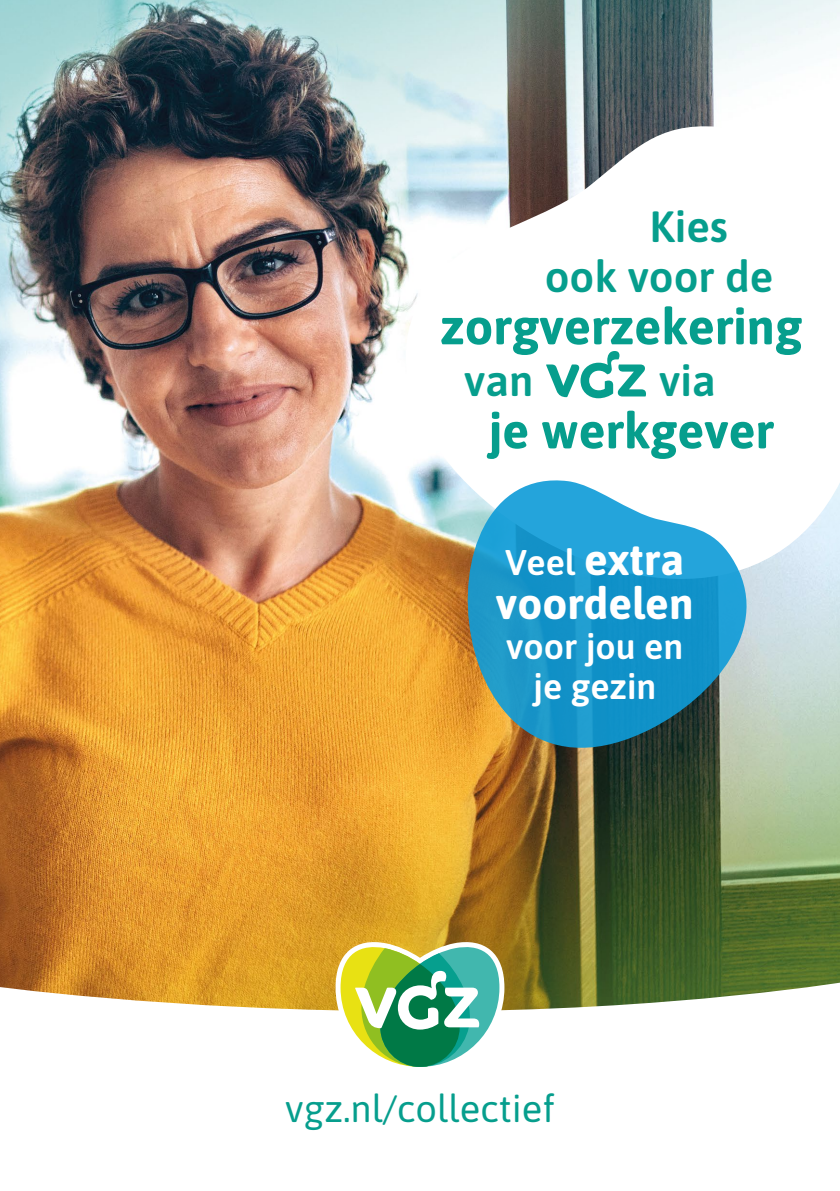
<style>
.page{position:relative;width:840px;height:1191px;background:#fff}
.page>*{position:absolute;margin:0;border:0;box-sizing:border-box;transform-origin:0 0}
.t1{font:700 50.4px "Asap";color:#069e8d}
.t2{font:700 50px "Asap";color:#069e8d}
.t3{font:700 44px/44px "Asap";color:#fff}
.t4{font:600 43.6px/50px "Asap";color:#069e8d}
.t5{font:38px "Asap";color:#069e8d}
.t6{font:600 35.6px/40px "Asap";color:#fff;text-align:center}
.s1{font-weight:600;font-size:35.6px}
</style>
<div class="page">
<img style="left:0;top:0;width:839px;height:980px">
<svg style="left:0;top:980px;width:839px;height:31px"></svg>
<svg style="left:335px;top:942px;width:169px;height:125px"></svg>
<img style="left:255px;top:122px;width:584px;height:661px">
<svg style="left:545px;top:351px;width:100px;height:47px"></svg>
<svg style="left:408px;top:461px;width:368px;height:324px;background:#73a5aa"></svg>
<p class="t4" style="left:544px;top:200px;width:230px;text-indent:105px">Kies ook voor de</p>
<p class="t1" style="left:439px;top:291px;width:363px">zorgverzekering</p>
<p class="t4" style="left:464px;top:354px;width:71px">van</p>
<p class="t4" style="left:659px;top:354px;width:58px">via</p>
<p class="t2" style="left:488px;top:395px;width:287px">je werkgever</p>
<p class="t3" style="left:495px;top:535px;width:199px"><span class="s1">Veel</span> extra voordelen</p>
<p class="t6" style="left:506px;top:625px;width:179px">voor jou en je gezin</p>
<p class="t5" style="left:285px;top:1082px;width:271px">vgz.nl/collectief</p>
</div>
